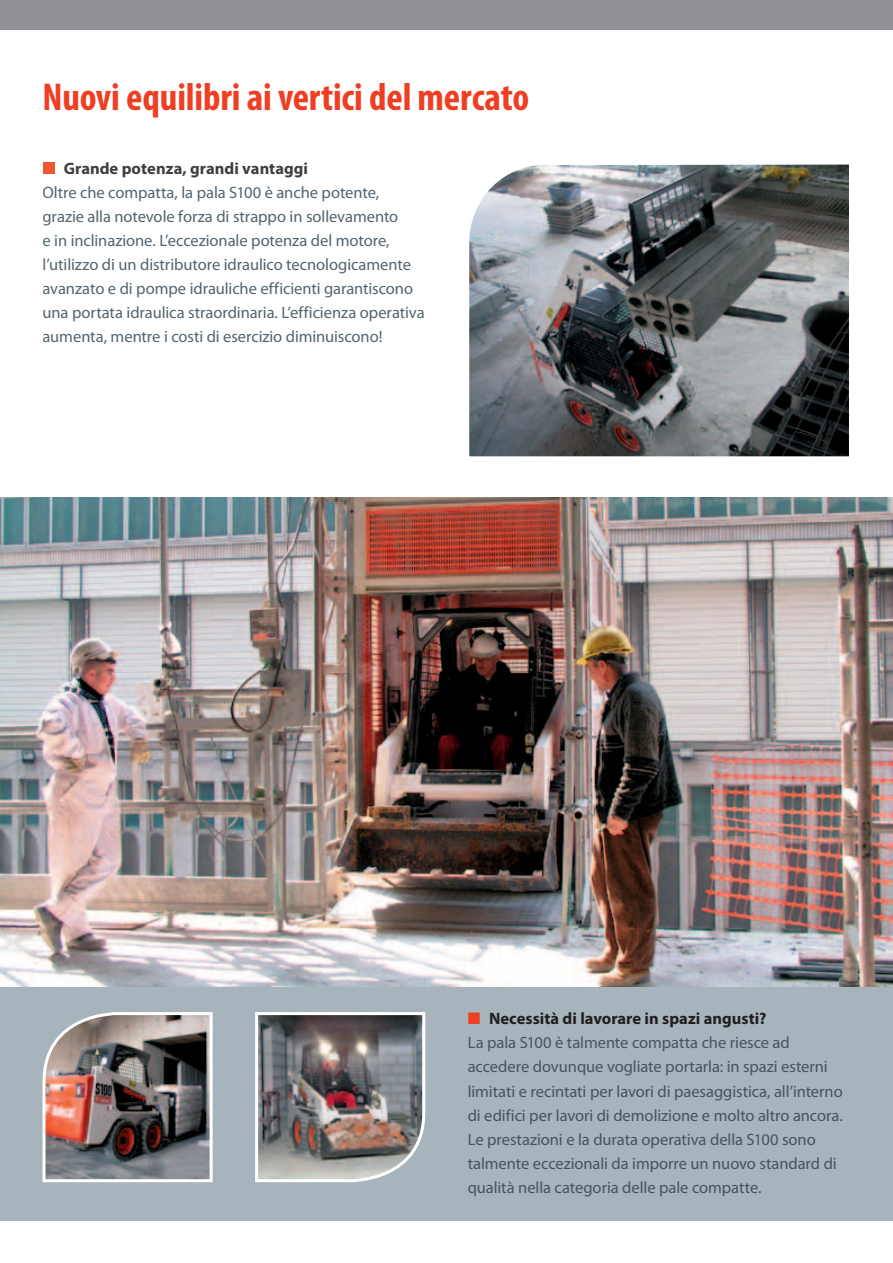
<style>
.page{position:relative;width:893px;height:1263px;background:#fff}
.page>*{position:absolute;margin:0;border:0;box-sizing:border-box;transform-origin:0 0}
.t1{font:700 condensed 39px "Myriad Pro";letter-spacing:-.005em;color:#ef3e22}
.t2{font:16.5px/24px "Myriad Pro";letter-spacing:-.005em;color:#45555f}
.t3{font:16.5px/24px "Myriad Pro";letter-spacing:-.005em;color:#53646f}
.t4{font:700 16.5px "Myriad Pro";color:#3e3e3f}
.s1{color:#ef3e22}
.s2{font-weight:700;color:#231f20}
</style>
<div class="page">
<img style="left:0;top:497px;width:892px;height:489px">
<div style="left:0;top:986px;width:892px;height:234px;background:#a8b4bc"></div>
<img style="left:469px;top:164px;width:380px;height:293px">
<img style="left:255px;top:1012px;width:171px;height:171px">
<img style="left:42px;top:1012px;width:171px;height:171px">
<div style="left:0;top:0;width:893px;height:30px;background:#919295"></div>
<div style="left:43px;top:163px;width:11px;height:11px;background:#f0562f"></div>
<h1 class="t1" style="left:43px;top:76px;width:488px">Nuovi equilibri ai vertici del mercato</h1>
<p class="t4" style="left:64px;top:159px;width:246px">Grande potenza, grandi vantaggi</p>
<p class="t3" style="left:43px;top:181px;width:384px">Oltre che compatta, la pala S100 è anche potente, grazie alla notevole forza di strappo in sollevamento<br>e in inclinazione. L’eccezionale potenza del motore, l’utilizzo di un distributore idraulico tecnologicamente avanzato e di pompe idrauliche efficienti garantiscono una portata idraulica straordinaria. L’efficienza operativa aumenta, mentre i costi di esercizio diminuiscono!</p>
<p class="t2" style="left:468px;top:1007px;width:377px"><span class="s1">■</span> <span class="s2">Necessità di lavorare in spazi angusti?<br></span>La pala S100 è talmente compatta che riesce ad accedere dovunque vogliate portarla: in spazi esterni limitati e recintati per lavori di paesaggistica, all’interno di edifici per lavori di demolizione e molto altro ancora.<br>Le prestazioni e la durata operativa della S100 sono talmente eccezionali da imporre un nuovo standard di qualità nella categoria delle pale compatte.</p>
</div>
